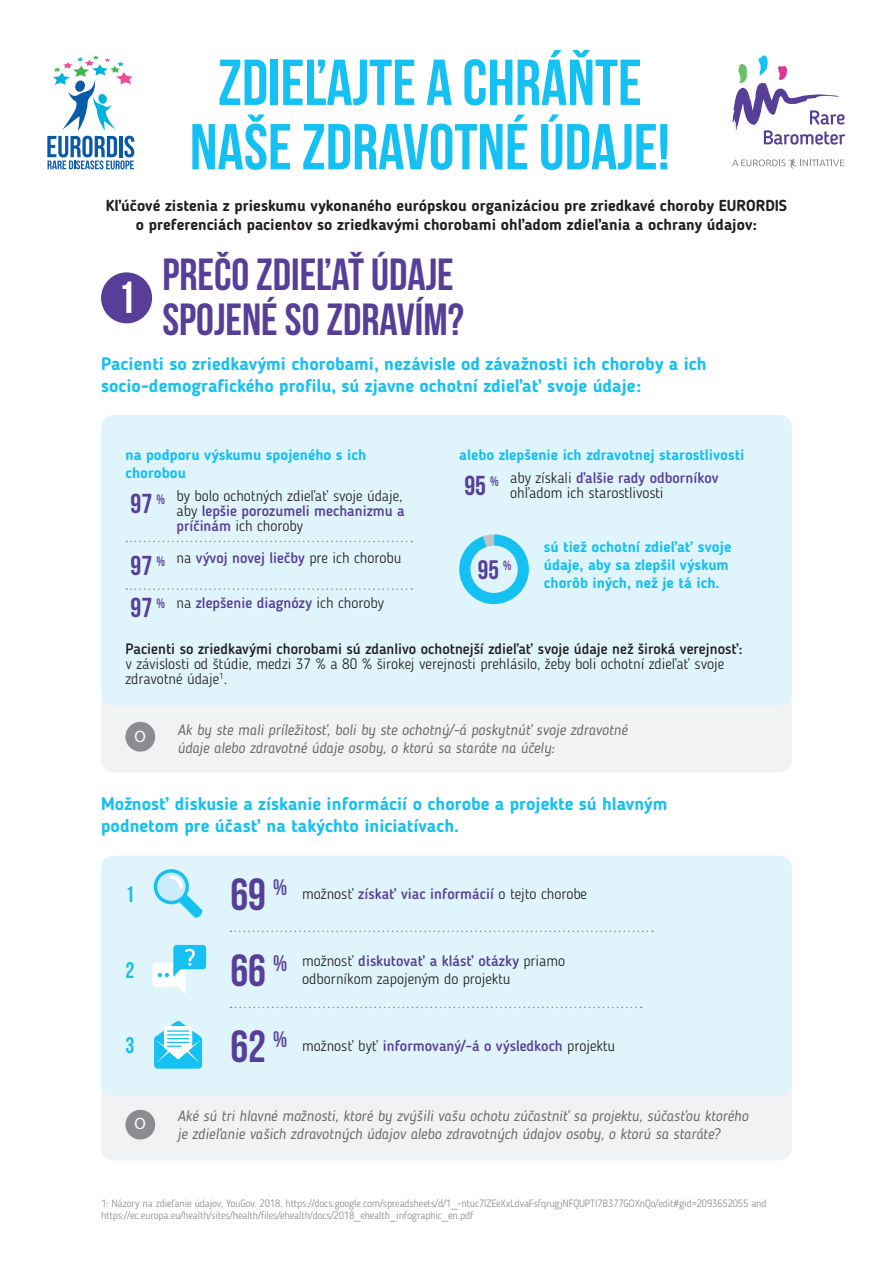
<style>
.page{position:relative;width:893px;height:1263px;background:#fff}
.page>*{position:absolute;margin:0;border:0;box-sizing:border-box;transform-origin:0 0}
.grand_titre{font:64.65px/64.3px "Bebas Neue";color:#15c0f2;text-align:center}
.titre_de_rubrique{font:45px/45px "Bebas Neue";color:#573e99}
.infog_chiffre_2{font:45px "Bebas Neue";color:#573e99}
.numéro_rubrique{font:45px "Bebas Neue";color:#fff}
.infog_chiffre_2-2{font:27.45px "Bebas Neue";color:#573e99}
.infog_chiffre_2-3{font:26.7px "Bebas Neue";color:#573e99}
.ordre{font:22.5px "Bebas Neue";color:#15c0f2}
.infog_chiffre_2-4{font:22.5px "Bebas Neue";color:#573e99}
.titre_bloc{font:700 18px/21.6px "Blogger Sans";color:#15c0f2}
.numéro_rubrique-2{font:16.5px "Myriad Pro";color:#fff}
.texte{font:700 15.75px/18.9px "Blogger Sans";color:#231f20;text-align:center}
.réponse{font:300 15px/15px "Blogger Sans";color:#231f20}
.question{font:italic 15px/18px "Blogger Sans";color:#6c6d70}
.inter_violet{font:700 15px/18px "Blogger Sans";color:#15c0f2}
.réponse-2{font:500 15px "Blogger Sans";color:#573e99}
.réponse-3{font:300 10.5px/12.6px "Blogger Sans";letter-spacing:-.01em;color:#8a8c8f}
.s1{font-weight:500;color:#573e99}
.s2{font-weight:300;color:#231f20}
.s3{font-weight:500}
</style>
<div class="page">
<div style="left:101px;top:688px;width:691px;height:84px;background:#f1f2f3;border-radius:13px"></div>
<div style="left:125px;top:722px;width:30px;height:30px;background:#8a8c8f;border-radius:50%"></div>
<svg style="left:47px;top:55px;width:87px;height:114px"></svg>
<svg style="left:732px;top:159px;width:112px;height:10px"></svg>
<svg style="left:732px;top:55px;width:113px;height:90px"></svg>
<div style="left:101px;top:415px;width:691px;height:291px;background:#e0f4fc;border-radius:13px"></div>
<div style="left:101px;top:272px;width:51px;height:51px;background:#573e99;border-radius:50%"></div>
<svg style="left:126px;top:588px;width:286px;height:2px"></svg>
<svg style="left:126px;top:541px;width:286px;height:1px"></svg>
<svg style="left:459px;top:534px;width:70px;height:70px"></svg>
<div style="left:101px;top:1066px;width:691px;height:94px;background:#f1f2f3;border-radius:13px"></div>
<div style="left:125px;top:1110px;width:30px;height:29px;background:#8a8c8f;border-radius:50%"></div>
<div style="left:101px;top:855px;width:691px;height:240px;background:#e0f4fc;border-radius:13px"></div>
<svg style="left:154px;top:869px;width:48px;height:49px"></svg>
<svg style="left:153px;top:945px;width:53px;height:49px"></svg>
<svg style="left:154px;top:1021px;width:48px;height:48px"></svg>
<svg style="left:230px;top:1007px;width:412px;height:1px"></svg>
<svg style="left:230px;top:930px;width:423px;height:2px"></svg>
<p class="grand_titre" style="left:190px;top:50px;width:482px">ZDIEĽAJTE A CHRÁŇTE<br>NAŠE ZDRAVOTNÉ ÚDAJE!</p>
<p class="texte" style="left:106px;top:196px;width:683px">Kľúčové zistenia z prieskumu vykonaného európskou organizáciou pre zriedkavé choroby EURORDIS o preferenciách pacientov so zriedkavými chorobami ohľadom zdieľania a ochrany údajov:</p>
<p class="titre_de_rubrique" style="left:162px;top:252px;width:303px">PREČO ZDIEĽAŤ ÚDAJE<br>SPOJENÉ SO ZDRAVÍM?</p>
<p class="numéro_rubrique" style="left:118px;top:273px;width:19px">1</p>
<p class="titre_bloc" style="left:101px;top:353px;width:607px">Pacienti so zriedkavými chorobami, nezávisle od závažnosti ich choroby a ich socio-demografického profilu, sú zjavne ochotní zdieľať svoje údaje:</p>
<p class="inter_violet" style="left:125px;top:445px;width:242px">na podporu výskumu spojeného s ich chorobou</p>
<p class="réponse" style="left:176px;top:488px;width:230px">by bolo ochotných zdieľať svoje údaje, aby <span class="s1">lepšie porozumeli mechanizmu a príčinám</span> ich choroby</p>
<p class="réponse-2" style="left:176px;top:549px;width:226px"><span class="s2">na</span> vývoj novej liečby <span class="s2">pre ich chorobu</span></p>
<p class="réponse-2" style="left:176px;top:594px;width:209px"><span class="s2">na</span> zlepšenie diagnózy <span class="s2">ich choroby</span></p>
<p class="infog_chiffre_2-2" style="left:131px;top:488px;width:36px">97 <sup>%</sup></p>
<p class="infog_chiffre_2-2" style="left:131px;top:550px;width:36px">97 <sup>%</sup></p>
<p class="infog_chiffre_2-2" style="left:131px;top:593px;width:36px">97 <sup>%</sup></p>
<p class="inter_violet" style="left:459px;top:445px;width:287px">alebo zlepšenie ich zdravotnej starostlivosti</p>
<p class="réponse" style="left:510px;top:470px;width:210px">aby získali <span class="s1">ďalšie rady odborníkov </span>ohľadom ich starostlivosti</p>
<p class="infog_chiffre_2-2" style="left:464px;top:471px;width:36px">95 <sup>%</sup></p>
<p class="infog_chiffre_2-3" style="left:478px;top:555px;width:35px">95 <sup>%</sup></p>
<p class="inter_violet" style="left:544px;top:538px;width:189px">sú tiež ochotní zdieľať svoje údaje, aby sa zlepšil výskum chorôb iných, než je tá ich.</p>
<p class="réponse" style="left:125px;top:641px;width:619px"><span class="s3">Pacienti so zriedkavými chorobami sú zdanlivo ochotnejší zdieľať svoje údaje než široká verejnosť: </span>v závislosti od štúdie, medzi 37 % a 80 % širokej verejnosti prehlásilo, žeby boli ochotní zdieľať svoje zdravotné údaje<sup>1</sup>.</p>
<p class="numéro_rubrique-2" style="left:135px;top:726px;width:13px">O</p>
<p class="question" style="left:177px;top:721px;width:452px">Ak by ste mali príležitosť, boli by ste ochotný/-á poskytnúť svoje zdravotné údaje alebo zdravotné údaje osoby, o ktorú sa staráte na účely:</p>
<p class="titre_bloc" style="left:101px;top:793px;width:568px">Možnosť diskusie a získanie informácií o chorobe a projekte sú hlavným podnetom pre účasť na takýchto iniciatívach.</p>
<p class="infog_chiffre_2" style="left:230px;top:870px;width:37px">69</p>
<p class="ordre" style="left:125px;top:882px;width:10px">1</p>
<p class="infog_chiffre_2-4" style="left:273px;top:875px;width:16px">%</p>
<p class="réponse" style="left:302px;top:886px;width:286px">možnosť <span class="s1">získať viac informácií</span> o tejto chorobe</p>
<p class="infog_chiffre_2" style="left:230px;top:946px;width:37px">66</p>
<p class="ordre" style="left:125px;top:958px;width:10px">2</p>
<p class="réponse-2" style="left:302px;top:952px;width:264px"><span class="s2">možnosť</span> diskutovať a klásť otázky <span class="s2">priamo</span></p>
<p class="infog_chiffre_2-4" style="left:273px;top:951px;width:16px">%</p>
<p class="réponse" style="left:302px;top:971px;width:210px">odborníkom zapojeným do projektu</p>
<p class="infog_chiffre_2" style="left:230px;top:1021px;width:58px">62 <sup>%</sup></p>
<p class="ordre" style="left:125px;top:1033px;width:10px">3</p>
<p class="réponse-2" style="left:302px;top:1036px;width:314px"><span class="s2">možnosť byť</span> informovaný/-á o výsledkoch <span class="s2">projektu</span></p>
<p class="numéro_rubrique-2" style="left:135px;top:1113px;width:13px">O</p>
<p class="question" style="left:177px;top:1107px;width:573px">Aké sú tri hlavné možnosti, ktoré by zvýšili vašu ochotu zúčastniť sa projektu, súčasťou ktorého je zdieľanie vašich zdravotných údajov alebo zdravotných údajov osoby, o ktorú sa staráte?</p>
<p class="réponse-3" style="left:101px;top:1197px;width:667px">1: Názory na zdieľanie údajov, YouGov. 2018. https://docs.google.com/spreadsheets/d/1_-ntuc7lZEeXxLdvaFsfqrugjNFQUPTI7B377GOXnQo/edit#gid=2093652055 and https://ec.europa.eu/health/sites/health/files/ehealth/docs/2018_ehealth_infographic_en.pdf</p>
</div>
